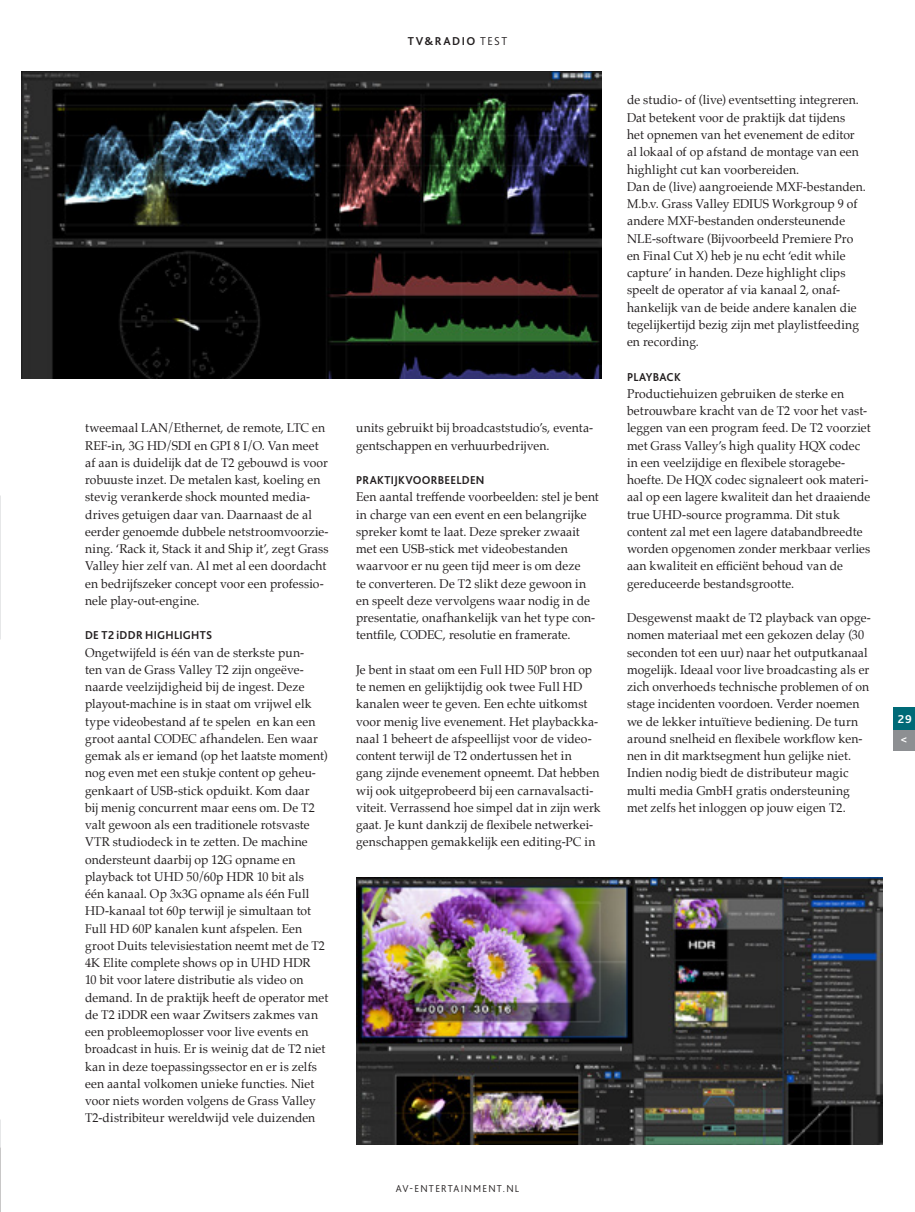
<style>
.page{position:relative;width:915px;height:1212px;background:#fff}
.page>*{position:absolute;margin:0;border:0;box-sizing:border-box;transform-origin:0 0}
.platte_tekst{font:12.75px/17.2px "Palatino";letter-spacing:.005em;color:#231f20;scale:.95 1}
.kop_alinea{font:700 12px "Bliss 2";letter-spacing:.025em;color:#231f20;scale:.95 1}
.kop_alinea-2{font:700 12px "Bliss 2";letter-spacing:.025em;color:#231f20}
.kop_alinea-3{font:700 12px "Bliss 2";color:#fff}
.kop_alinea-4{font:300 10.5px "Bliss 2";letter-spacing:.125em;color:#231f20}
.s1{font-weight:300}
</style>
<div class="page">
<div style="left:893px;top:728px;width:21px;height:22px;background:#8d8f92"></div>
<div style="left:893px;top:707px;width:21px;height:22px;background:#006a77"></div>
<img style="left:21px;top:71px;width:580px;height:307px">
<img style="left:356px;top:878px;width:525px;height:267px">
<hr style="left:0;top:280px;width:1px;height:276px;background:#231f20">
<p class="platte_tekst" style="left:85px;top:419px;width:258px">tweemaal LAN/Ethernet, de remote, LTC en REF-in, 3G HD/SDI en GPI 8 I/O. Van meet af aan is duidelijk dat de T2 gebouwd is voor robuuste inzet. De metalen kast, koeling en stevig verankerde shock mounted media&shy;drives getuigen daar van. Daarnaast de al eerder genoemde dubbele netstroomvoorzie&shy;ning. ‘Rack it, Stack it and Ship it’, zegt Grass Valley hier zelf van. Al met al een doordacht en bedrijfszeker concept voor een professio&shy;nele play-out-engine.</p>
<p class="kop_alinea" style="left:85px;top:628px;width:135px">DE T2 iDDR HIGHLIGHTS</p>
<p class="platte_tekst" style="left:85px;top:643px;width:257px">Ongetwijfeld is één van de sterkste pun-<br>ten van de Grass Valley T2 zijn ongeëve&shy;naarde veelzijdigheid bij de ingest. Deze playout-machine is in staat om vrijwel elk type videobestand af te spelen en kan een groot aantal CODEC afhandelen. Een waar gemak als er iemand (op het laatste moment) nog even met een stukje content op geheu&shy;genkaart of USB-stick opduikt. Kom daar<br>bij menig concurrent maar eens om. De T2 valt gewoon als een traditionele rotsvaste VTR studiodeck in te zetten. De machine ondersteunt daarbij op 12G opname en playback tot UHD 50/60p HDR 10 bit als<br>één kanaal. Op 3x3G opname als één Full HD-kanaal tot 60p terwijl je simultaan tot Full HD 60P kanalen kunt afspelen. Een groot Duits televisiestation neemt met de T2<br>4K Elite complete shows op in UHD HDR<br>10 bit voor latere distributie als video on demand. In de praktijk heeft de operator met de T2 iDDR een waar Zwitsers zakmes van een probleemoplosser voor live events en broadcast in huis. Er is weinig dat de T2 niet kan in deze toepassingssector en er is zelfs een aantal volkomen unieke functies. Niet voor niets worden volgens de Grass Valley T2-distribiteur wereldwijd vele duizenden</p>
<p class="kop_alinea-2" style="left:407px;top:33px;width:101px">TV&amp;RADIO <span class="s1">TEST</span></p>
<p class="platte_tekst" style="left:356px;top:419px;width:251px">units gebruikt bij broadcaststudio’s, eventa&shy;gentschappen en verhuurbedrijven.</p>
<p class="kop_alinea" style="left:356px;top:473px;width:137px">PRAKTIJKVOORBEELDEN</p>
<p class="platte_tekst" style="left:356px;top:488px;width:257px">Een aantal treffende voorbeelden: stel je bent in charge van een event en een belangrijke spreker komt te laat. Deze spreker zwaait met een USB-stick met videobestanden waarvoor er nu geen tijd meer is om deze<br>te converteren. De T2 slikt deze gewoon in en speelt deze vervolgens waar nodig in de presentatie, onafhankelijk van het type con&shy;tentfile, CODEC, resolutie en framerate.</p>
<p class="platte_tekst" style="left:356px;top:661px;width:258px">Je bent in staat om een Full HD 50P bron op te nemen en gelijktijdig ook twee Full HD kanalen weer te geven. Een echte uitkomst voor menig live evenement. Het playbackka&shy;naal 1 beheert de afspeellijst voor de video&shy;content terwijl de T2 ondertussen het in gang zijnde evenement opneemt. Dat hebben wij ook uitgeprobeerd bij een carnavalsacti&shy;viteit. Verrassend hoe simpel dat in zijn werk gaat. Je kunt dankzij de flexibele netwerkei&shy;genschappen gemakkelijk een editing-PC in</p>
<p class="platte_tekst" style="left:626px;top:91px;width:245px">de studio- of (live) eventsetting integreren.<br>Dat betekent voor de praktijk dat tijdens het opnemen van het evenement de editor al lokaal of op afstand de montage van een highlight cut kan voorbereiden.</p>
<p class="platte_tekst" style="left:626px;top:178px;width:253px">Dan de (live) aangroeiende MXF-bestanden.<br>M.b.v. Grass Valley EDIUS Workgroup 9 of andere MXF-bestanden ondersteunende NLE-software (Bijvoorbeeld Premiere Pro en Final Cut X) heb je nu echt ‘edit while capture’ in handen. Deze highlight clips speelt de operator af via kanaal 2, onaf&shy;hankelijk van de beide andere kanalen die tegelijkertijd bezig zijn met playlistfeeding en recording.</p>
<p class="kop_alinea" style="left:626px;top:369px;width:58px">PLAYBACK</p>
<p class="platte_tekst" style="left:626px;top:385px;width:258px">Productiehuizen gebruiken de sterke en betrouwbare kracht van de T2 voor het vast&shy;leggen van een program feed. De T2 voorziet met Grass Valley’s high quality HQX codec in een veelzijdige en flexibele storagebe&shy;hoefte. De HQX codec signaleert ook materi&shy;aal op een lagere kwaliteit dan het draaiende true UHD-source programma. Dit stuk content zal met een lagere databandbreedte worden opgenomen zonder merkbaar verlies aan kwaliteit en efficiënt behoud van de gereduceerde bestandsgrootte.</p>
<p class="platte_tekst" style="left:626px;top:609px;width:258px">Desgewenst maakt de T2 playback van opge&shy;nomen materiaal met een gekozen delay (30 seconden tot een uur) naar het outputkanaal mogelijk. Ideaal voor live broadcasting als er zich onverhoeds technische problemen of on stage incidenten voordoen. Verder noemen we de lekker intuïtieve bediening. De turn around snelheid en flexibele workflow ken&shy;nen in dit marktsegment hun gelijke niet.<br>Indien nodig biedt de distributeur magic multi media GmbH gratis ondersteuning met zelfs het inloggen op jouw eigen T2.</p>
<p class="kop_alinea-3" style="left:897px;top:711px;width:16px">29</p>
<p class="kop_alinea-3" style="left:900px;top:732px;width:8px">&lt;</p>
<p class="kop_alinea-4" style="left:395px;top:1182px;width:125px">AV-ENTERTAINMENT.NL</p>
</div>
